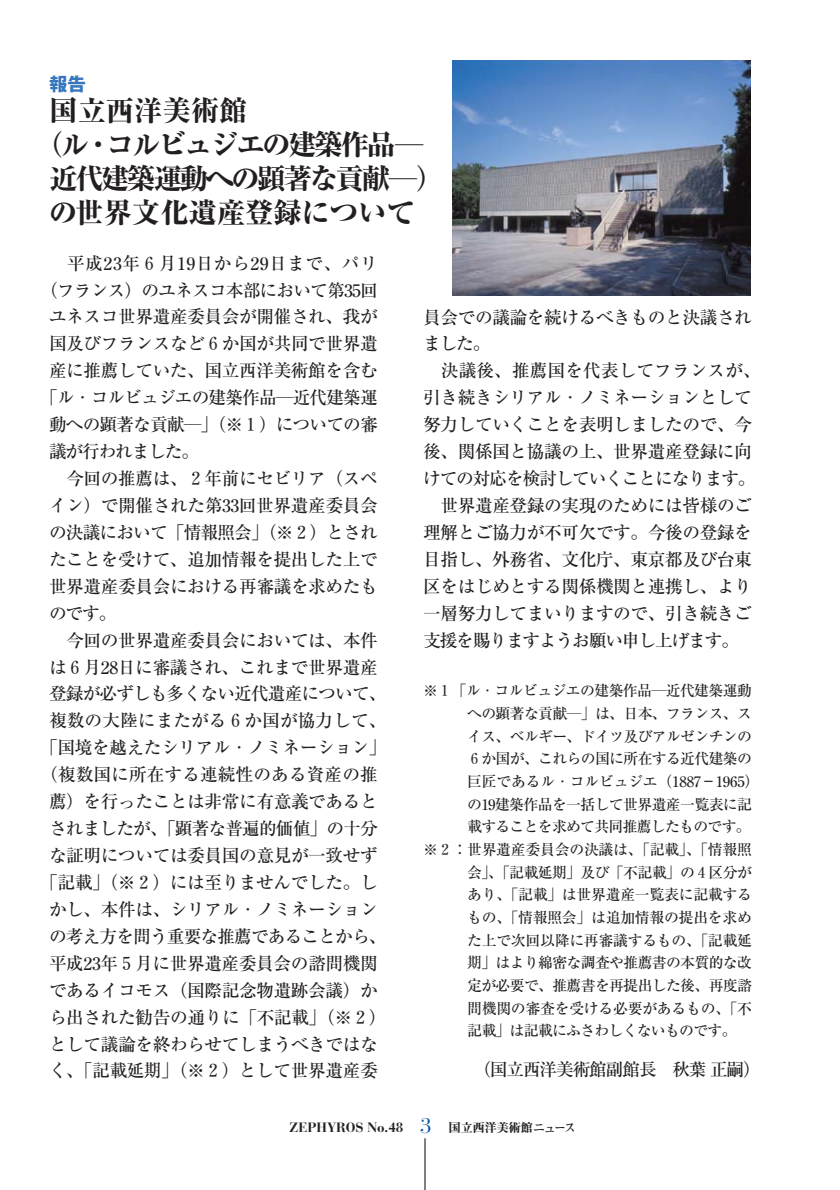
<style>
.page{position:relative;width:840px;height:1190px;background:#fff}
.page>*{position:absolute;margin:0;border:0;box-sizing:border-box;transform-origin:0 0}
.t1{font:800 28.4px "Ryumin";letter-spacing:-.08em;color:#231f20}
.t2{font:800 28.4px "Ryumin";color:#231f20}
.t3{font:700 18.4px "Gothic MB101";color:#3576bc}
.t4{font:500 17.8px/27px "Ryumin";letter-spacing:-.025em;color:#231f20}
.t5{font:500 17.8px "Ryumin";letter-spacing:-.05em;color:#231f20}
.t6{font:500 17.8px "Ryumin";letter-spacing:-.065em;color:#231f20}
.t7{font:500 17.8px "Ryumin";letter-spacing:.005em;color:#231f20}
.t8{font:500 17.8px "Ryumin";letter-spacing:-.045em;color:#231f20}
.t9{font:500 17.8px "Ryumin";letter-spacing:.03em;color:#231f20}
.t10{font:500 14.8px "Ryumin";letter-spacing:-.045em;color:#231f20}
.t11{font:500 14.8px "Ryumin";letter-spacing:-.02em;color:#231f20}
.t12{font:500 14.8px "Ryumin";letter-spacing:-.015em;color:#231f20}
.t13{font:700 13.4px "Bauer Bodoni";color:#231f20}
.s1{font-weight:400;font-size:21.2px;color:#034ea2}
.s2{font-family:"Midashi Min MA31";font-weight:400;font-size:12px}
</style>
<div class="page">
<hr style="left:424px;top:1138px;width:2px;height:52px;background:#231f20">
<img style="left:452px;top:61px;width:298px;height:235px">
<p class="t3" style="left:49px;top:77px;width:38px">報告</p>
<h1 class="t2" style="left:49px;top:100px;width:200px">国立西洋美術館</h1>
<h1 class="t1" style="left:35px;top:134px;width:390px">（ル・コルビュジエの建築作品―</h1>
<h1 class="t1" style="left:49px;top:168px;width:397px">近代建築運動への顕著な貢献―）</h1>
<h1 class="t2" style="left:49px;top:202px;width:368px">の世界文化遺産登録について</h1>
<p class="t9" style="left:67px;top:257px;width:312px">平成23年６月19日から29日まで、パリ</p>
<p class="t8" style="left:40px;top:284px;width:339px">（フランス）のユネスコ本部において第35回</p>
<p class="t4" style="left:49px;top:306px;width:330px">ユネスコ世界遺産委員会が開催され、我が</p>
<p class="t4" style="left:49px;top:333px;width:330px">国及びフランスなど６か国が共同で世界遺</p>
<p class="t4" style="left:49px;top:360px;width:330px">産に推薦していた、国立西洋美術館を含む</p>
<p class="t5" style="left:40px;top:391px;width:339px">「ル・コルビュジエの建築作品―近代建築運</p>
<p class="t5" style="left:49px;top:418px;width:330px">動への顕著な貢献―」（※１）についての審</p>
<p class="t6" style="left:49px;top:445px;width:152px">議が行われました。</p>
<p class="t4" style="left:66px;top:467px;width:313px">今回の推薦は、２年前にセビリア（スペ</p>
<p class="t4" style="left:49px;top:494px;width:330px">イン）で開催された第33回世界遺産委員会</p>
<p class="t5" style="left:49px;top:526px;width:330px">の決議において「情報照会」（※２）とされ</p>
<p class="t4" style="left:49px;top:548px;width:330px">たことを受けて、追加情報を提出した上で</p>
<p class="t4" style="left:49px;top:575px;width:330px">世界遺産委員会における再審議を求めたも</p>
<p class="t4" style="left:49px;top:602px;width:69px">のです。</p>
<p class="t4" style="left:66px;top:629px;width:313px">今回の世界遺産委員会においては、本件</p>
<p class="t4" style="left:49px;top:656px;width:330px">は６月28日に審議され、これまで世界遺産</p>
<p class="t5" style="left:49px;top:688px;width:339px">登録が必ずしも多くない近代遺産について、</p>
<p class="t7" style="left:49px;top:715px;width:339px">複数の大陸にまたがる６か国が協力して、</p>
<p class="t4" style="left:40px;top:737px;width:348px">「国境を越えたシリアル・ノミネーション」</p>
<p class="t7" style="left:40px;top:768px;width:339px">（複数国に所在する連続性のある資産の推</p>
<p class="t4" style="left:49px;top:791px;width:330px">薦）を行ったことは非常に有意義であると</p>
<p class="t5" style="left:49px;top:822px;width:330px">されましたが、「顕著な普遍的価値」の十分</p>
<p class="t4" style="left:49px;top:844px;width:330px">な証明については委員国の意見が一致せず</p>
<p class="t4" style="left:40px;top:871px;width:339px">「記載」（※２）には至りませんでした。し</p>
<p class="t4" style="left:49px;top:898px;width:330px">かし、本件は、シリアル・ノミネーション</p>
<p class="t5" style="left:49px;top:930px;width:339px">の考え方を問う重要な推薦であることから、</p>
<p class="t4" style="left:49px;top:952px;width:330px">平成23年５月に世界遺産委員会の諮問機関</p>
<p class="t4" style="left:49px;top:979px;width:330px">であるイコモス（国際記念物遺跡会議）か</p>
<p class="t4" style="left:49px;top:1006px;width:339px">ら出された勧告の通りに「不記載」（※２）</p>
<p class="t4" style="left:49px;top:1033px;width:330px">として議論を終わらせてしまうべきではな</p>
<p class="t4" style="left:49px;top:1060px;width:330px">く、「記載延期」（※２）として世界遺産委</p>
<p class="t4" style="left:423px;top:306px;width:330px">員会での議論を続けるべきものと決議されました。</p>
<p class="t7" style="left:441px;top:365px;width:321px">決議後、推薦国を代表してフランスが、</p>
<p class="t4" style="left:423px;top:387px;width:330px">引き続きシリアル・ノミネーションとして</p>
<p class="t4" style="left:423px;top:414px;width:330px">努力していくことを表明しましたので、今</p>
<p class="t4" style="left:423px;top:441px;width:330px">後、関係国と協議の上、世界遺産登録に向</p>
<p class="t6" style="left:423px;top:472px;width:334px">けての対応を検討していくことになります。</p>
<p class="t4" style="left:440px;top:494px;width:313px">世界遺産登録の実現のためには皆様のご</p>
<p class="t4" style="left:423px;top:521px;width:330px">理解とご協力が不可欠です。今後の登録を</p>
<p class="t4" style="left:423px;top:548px;width:330px">目指し、外務省、文化庁、東京都及び台東</p>
<p class="t4" style="left:423px;top:575px;width:330px">区をはじめとする関係機関と連携し、より</p>
<p class="t4" style="left:423px;top:602px;width:330px">一層努力してまいりますので、引き続きご</p>
<p class="t6" style="left:423px;top:634px;width:317px">支援を賜りますようお願い申し上げます。</p>
<p class="t10" style="left:423px;top:686px;width:330px">※１「ル・コルビュジエの建築作品―近代建築運動</p>
<p class="t10" style="left:467px;top:708px;width:286px">への顕著な貢献―」は、日本、フランス、ス</p>
<p class="t10" style="left:467px;top:731px;width:286px">イス、ベルギー、ドイツ及びアルゼンチンの</p>
<p class="t10" style="left:467px;top:754px;width:286px">６か国が、これらの国に所在する近代建築の</p>
<p class="t12" style="left:467px;top:776px;width:294px">巨匠であるル・コルビュジエ（1887－1965）</p>
<p class="t10" style="left:467px;top:799px;width:286px">の19建築作品を一括して世界遺産一覧表に記</p>
<p class="t10" style="left:467px;top:822px;width:285px">載することを求めて共同推薦したものです。</p>
<p class="t11" style="left:423px;top:844px;width:330px">※２：世界遺産委員会の決議は、「記載」、「情報照</p>
<p class="t10" style="left:467px;top:867px;width:286px">会」、「記載延期」及び「不記載」の４区分が</p>
<p class="t11" style="left:467px;top:890px;width:286px">あり、「記載」は世界遺産一覧表に記載する</p>
<p class="t11" style="left:467px;top:912px;width:286px">もの、「情報照会」は追加情報の提出を求め</p>
<p class="t11" style="left:467px;top:935px;width:286px">た上で次回以降に再審議するもの、「記載延</p>
<p class="t10" style="left:467px;top:958px;width:286px">期」はより綿密な調査や推薦書の本質的な改</p>
<p class="t10" style="left:467px;top:980px;width:286px">定が必要で、推薦書を再提出した後、再度諮</p>
<p class="t11" style="left:467px;top:1003px;width:286px">問機関の審査を受ける必要があるもの、「不</p>
<p class="t10" style="left:467px;top:1026px;width:271px">記載」は記載にふさわしくないものです。</p>
<p class="t6" style="left:473px;top:1063px;width:289px">（国立西洋美術館副館長　秋葉正嗣）</p>
<p class="t13" style="left:290px;top:1122px;width:288px">ZEPHYROS No.48 <span class="s1">3</span> <span class="s2">国立西洋美術館ニュース</span></p>
</div>
